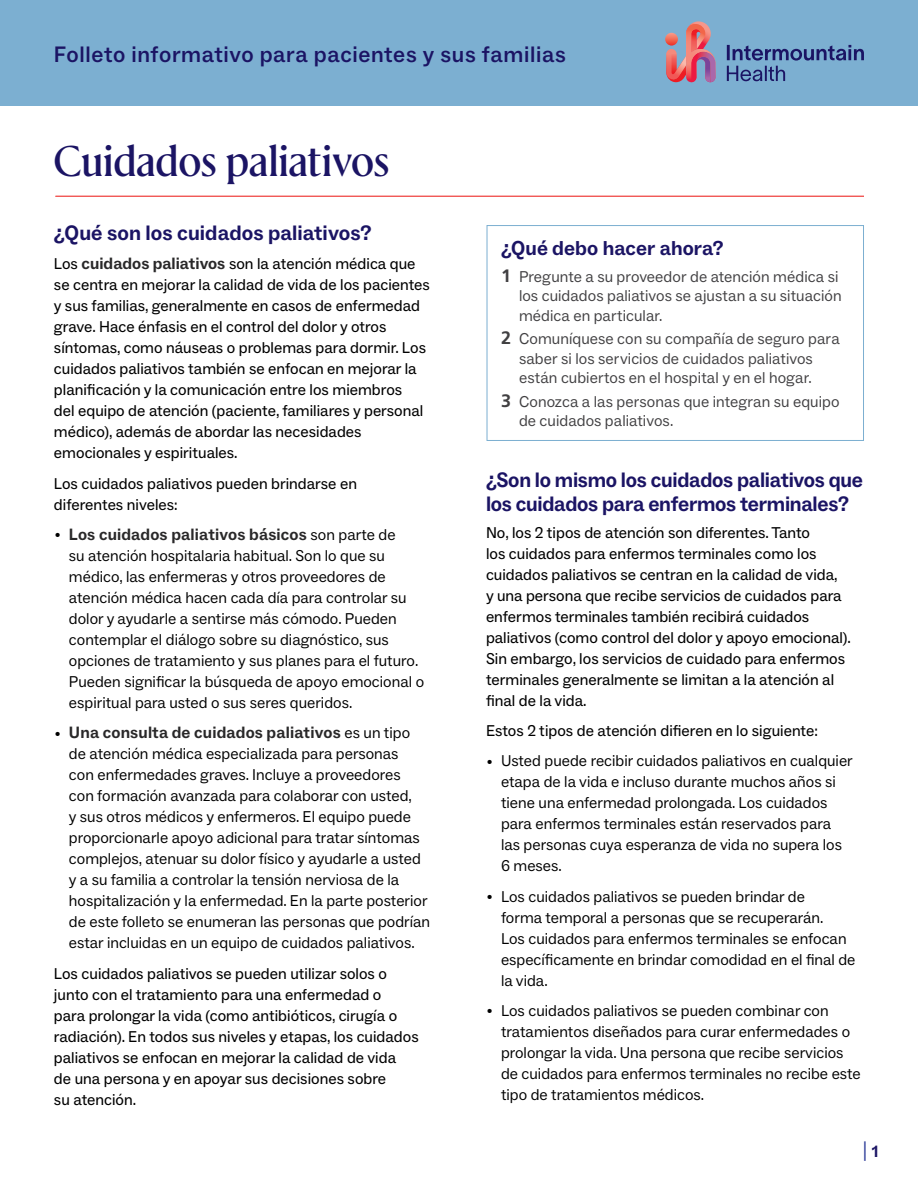
<style>
.page{position:relative;width:918px;height:1188px;background:#fff}
.page>*{position:absolute;margin:0;border:0;box-sizing:border-box;transform-origin:0 0}
.Title__h1{font:500 42.75px "Rector";letter-spacing:-.005em;color:#1b1464}
.t1{font:500 22.5px "ABC Social";letter-spacing:.03em;color:#1b1464}
.Level_1__h2{font:700 21px/24px "ABC Social";letter-spacing:-.01em;color:#1b1464}
.Title_bar{font:700 20.25px "ABC Social";letter-spacing:.005em;color:#1b1464}
.t2{font:19.5px "ABC Social";color:#293896}
.t3{font:700 16.5px "ABC Social";letter-spacing:.01em;color:#292829}
.t4{font:15.75px/21px "ABC Social";color:#000}
.Main__p{font:15.75px/21px "ABC Social";color:#000}
.t5{font:15.75px/19.5px "ABC Social";letter-spacing:.005em;color:#414042}
.s1{font-weight:700;font-size:16.5px;color:#292829}
.s2{font-family:"Adobe Garamond Pro";font-weight:400;font-size:15px;color:#000}
.s3{font-weight:400;font-size:15.75px;color:#000}
.s4{font-family:"Frutiger LT Std";font-weight:700;font-size:18px}
.s5{font-family:"Adobe Garamond Pro";font-size:15px}
.s6{font-weight:700;font-size:16.5px;color:#1b1464}
</style>
<div class="page">
<div style="left:0;top:0;width:918px;height:106px;background:#7cafd1"></div>
<svg style="left:727px;top:45px;width:137px;height:36px"></svg>
<svg style="left:665px;top:21px;width:51px;height:61px"></svg>
<hr style="left:55px;top:196px;width:809px;height:1px;background:#f15856">
<div style="left:487px;top:225px;width:377px;height:216px;border:1px solid #7cafd1"></div>
<h2 class="t1" style="left:54px;top:40px;width:514px">Folleto informativo para pacientes y sus familias</h2>
<p class="Title__h1" style="left:54px;top:131px;width:337px">Cuidados paliativos</p>
<p class="Level_1__h2" style="left:54px;top:222px;width:319px">¿Qué son los cuidados paliativos?</p>
<p class="Main__p" style="left:54px;top:254px;width:378px">Los <span class="s1">cuidados paliativos</span> son la atención médica que se centra en mejorar la calidad de vida de los pacientes y sus familias, generalmente en casos de enfermedad grave. Hace énfasis en el control del dolor y otros síntomas, como náuseas o problemas para dormir. Los cuidados paliativos también se enfocan en mejorar la planificación y la comunicación entre los miembros<br>del equipo de atención (paciente, familiares y personal médico), además de abordar las necesidades emocionales y espirituales.</p>
<p class="Main__p" style="left:54px;top:473px;width:305px">Los cuidados paliativos pueden brindarse en diferentes niveles:</p>
<p class="t3" style="left:55px;top:524px;width:342px"><span class="s2">•</span> Los cuidados paliativos básicos <span class="s3">son parte de</span></p>
<p class="t4" style="left:69px;top:545px;width:357px">su atención hospitalaria habitual. Son lo que su médico, las enfermeras y otros proveedores de atención médica hacen cada día para controlar su dolor y ayudarle a sentirse más cómodo. Pueden contemplar el diálogo sobre su diagnóstico, sus opciones de tratamiento y sus planes para el futuro.<br>Pueden significar la búsqueda de apoyo emocional o espiritual para usted o sus seres queridos.</p>
<p class="t3" style="left:55px;top:723px;width:357px"><span class="s2">•</span> Una consulta de cuidados paliativos <span class="s3">es un tipo</span></p>
<p class="t4" style="left:69px;top:744px;width:363px">de atención médica especializada para personas<br>con enfermedades graves. Incluye a proveedores<br>con formación avanzada para colaborar con usted,<br>y sus otros médicos y enfermeros. El equipo puede proporcionarle apoyo adicional para tratar síntomas complejos, atenuar su dolor físico y ayudarle a usted y a su familia a controlar la tensión nerviosa de la hospitalización y la enfermedad. En la parte posterior de este folleto se enumeran las personas que podrían estar incluidas en un equipo de cuidados paliativos.</p>
<p class="Main__p" style="left:54px;top:963px;width:366px">Los cuidados paliativos se pueden utilizar solos o junto con el tratamiento para una enfermedad o<br>para prolongar la vida (como antibióticos, cirugía o radiación). En todos sus niveles y etapas, los cuidados paliativos se enfocan en mejorar la calidad de vida<br>de una persona y en apoyar sus decisiones sobre<br>su atención.</p>
<p class="Title_bar" style="left:501px;top:236px;width:224px">¿Qué debo hacer ahora?</p>
<p class="t5" style="left:519px;top:267px;width:324px;text-indent:-18px"><span class="s4">1</span> Pregunte a su proveedor de atención médica si los cuidados paliativos se ajustan a su situación médica en particular.</p>
<p class="t5" style="left:519px;top:329px;width:322px;text-indent:-18px"><span class="s4">2</span> Comuníquese con su compañía de seguro para saber si los servicios de cuidados paliativos están cubiertos en el hospital y en el hogar.</p>
<p class="t5" style="left:519px;top:392px;width:322px;text-indent:-18px"><span class="s4">3</span> Conozca a las personas que integran su equipo de cuidados paliativos.</p>
<p class="Level_1__h2" style="left:486px;top:469px;width:379px">¿Son lo mismo los cuidados paliativos que los cuidados para enfermos terminales?</p>
<p class="Main__p" style="left:486px;top:522px;width:367px">No, los 2 tipos de atención son diferentes. Tanto<br>los cuidados para enfermos terminales como los cuidados paliativos se centran en la calidad de vida,<br>y una persona que recibe servicios de cuidados para enfermos terminales también recibirá cuidados paliativos (como control del dolor y apoyo emocional).<br>Sin embargo, los servicios de cuidado para enfermos terminales generalmente se limitan a la atención al final de la vida.</p>
<p class="Main__p" style="left:486px;top:720px;width:333px">Estos 2 tipos de atención difieren en lo siguiente:</p>
<p class="t4" style="left:501px;top:751px;width:353px;text-indent:-14px"><span class="s5">•</span> Usted puede recibir cuidados paliativos en cualquier etapa de la vida e incluso durante muchos años si tiene una enfermedad prolongada. Los cuidados para enfermos terminales están reservados para las personas cuya esperanza de vida no supera los 6 meses.</p>
<p class="t4" style="left:501px;top:886px;width:356px;text-indent:-14px"><span class="s5">•</span> Los cuidados paliativos se pueden brindar de<br>forma temporal a personas que se recuperarán.<br>Los cuidados para enfermos terminales se enfocan específicamente en brindar comodidad en el final de la vida.</p>
<p class="t4" style="left:501px;top:1001px;width:361px;text-indent:-14px"><span class="s5">•</span> Los cuidados paliativos se pueden combinar con tratamientos diseñados para curar enfermedades o prolongar la vida. Una persona que recibe servicios de cuidados para enfermos terminales no recibe este tipo de tratamientos médicos.</p>
<p class="t2" style="left:863px;top:1138px;width:17px">| <span class="s6">1</span></p>
</div>
